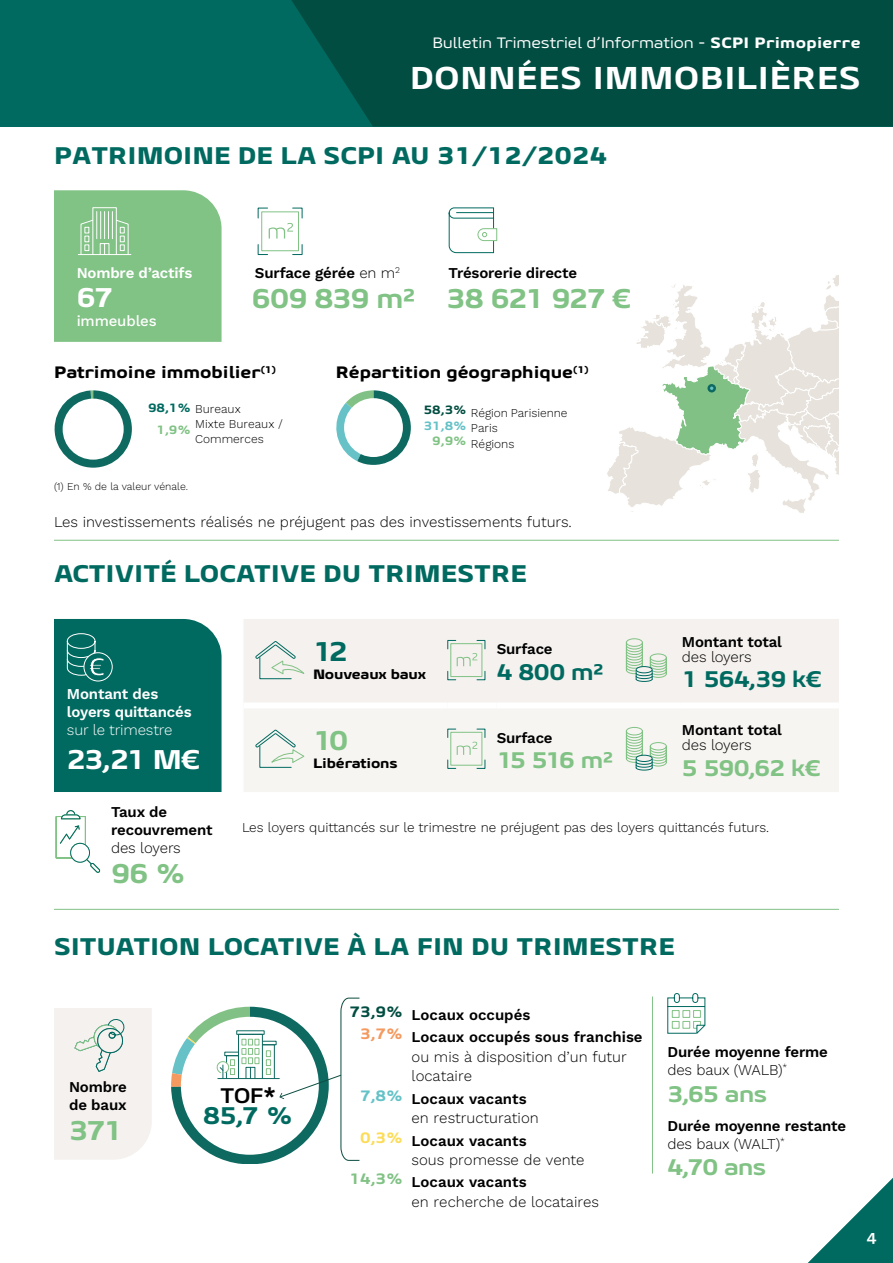
<style>
.page{position:relative;width:893px;height:1263px;background:#fff}
.page>*{position:absolute;margin:0;border:0;box-sizing:border-box;transform-origin:0 0}
.t1{font:800 31.5px "Geon Expanded";letter-spacing:.025em;color:#fff}
.t2{font:800 27px "Geon Expanded";letter-spacing:-.05em;color:#81c285}
.t3{font:800 27px "Geon Expanded";color:#fff}
.t4{font:800 27px "Geon Expanded";color:#006a60}
.t5{font:800 24px "Geon Expanded";color:#006a60}
.t6{font:800 24px "Geon Expanded";color:#006a60}
.t7{font:800 22.5px "Geon Expanded";letter-spacing:-.045em;color:#81c285}
.t8{font:800 22.5px "Geon Expanded";letter-spacing:-.025em;color:#006a60}
.t9{font:700 21px "Geon Expanded";color:#000}
.t10{font:800 16.5px "Geon Expanded";color:#000}
.t11{font:300 15px/19.5px "Work Sans";color:#000}
.t12{font:600 15px/18px "Work Sans";letter-spacing:-.01em;color:#000}
.t13{font:15px "Geon Expanded";letter-spacing:.02em;color:#fff}
.t14{font:600 15px/18px "Work Sans";letter-spacing:-.01em;color:#fff}
.t15{font:300 15px "Work Sans";letter-spacing:-.01em;color:#fff}
.t16{font:500 15px "Work Sans";letter-spacing:-.01em;color:#fff}
.t17{font:300 13.5px "Work Sans";color:#000}
.t18{font:800 13.5px "Geon Expanded";letter-spacing:-.01em;color:#000}
.t19{font:300 12px/14.4px "Work Sans";color:#000}
.t20{font:800 12px "Geon Expanded";color:#64c2c7}
.t21{font:800 12px "Geon Expanded";color:#81c285}
.t22{font:300 10.5px "Work Sans";color:#000}
.t23{font:800 9.6px "Geon Expanded";color:#000}
.s1{font-weight:800}
.s2{font-weight:300}
.s3{font-family:"Geon Expanded";font-weight:800;color:#006a60}
.s4{font-family:"Work Sans";font-weight:300;color:#000}
.s5{font-family:"Work Sans"}
.s6{font-weight:600}
</style>
<div class="page">
<div style="left:0;top:0;width:893px;height:126px;background:#006a60"></div>
<div style="left:291px;top:0;width:602px;height:126px;background:#024d41"></div>
<div style="left:55px;top:390px;width:77px;height:78px;background:#0e6a61;border-radius:38px"></div>
<div style="left:63px;top:399px;width:61px;height:61px;background:#fff;border-radius:50%"></div>
<svg style="left:336px;top:390px;width:75px;height:75px"></svg>
<div style="left:344px;top:398px;width:59px;height:59px;background:#fff;border-radius:50%"></div>
<svg style="left:55px;top:810px;width:46px;height:63px"></svg>
<div style="left:54px;top:619px;width:168px;height:173px;background:#006a60"></div>
<div style="left:54px;top:190px;width:168px;height:152px;background:#81c285"></div>
<svg style="left:257px;top:207px;width:46px;height:48px"></svg>
<hr style="left:54px;top:909px;width:785px;height:1px;background:#81c285">
<div style="left:244px;top:619px;width:595px;height:83px;background:#f4f1ee"></div>
<div style="left:244px;top:709px;width:595px;height:83px;background:#f7f5f2"></div>
<svg style="left:255px;top:640px;width:50px;height:39px;background:#dde4df"></svg>
<svg style="left:447px;top:640px;width:39px;height:40px;background:#dce5db"></svg>
<svg style="left:626px;top:638px;width:41px;height:44px;background:#ccdece"></svg>
<svg style="left:255px;top:729px;width:50px;height:39px"></svg>
<svg style="left:447px;top:728px;width:39px;height:41px"></svg>
<svg style="left:626px;top:727px;width:41px;height:44px"></svg>
<svg style="left:448px;top:207px;width:49px;height:46px"></svg>
<hr style="left:652px;top:996px;width:1px;height:177px;background:#81c285">
<svg style="left:667px;top:993px;width:39px;height:41px"></svg>
<div style="left:54px;top:1008px;width:98px;height:151px;background:#f4f1ee"></div>
<hr style="left:54px;top:540px;width:785px;height:1px;background:#81c285">
<svg style="left:607px;top:275px;width:232px;height:238px"></svg>
<svg style="left:171px;top:997px;width:188px;height:167px"></svg>
<svg style="left:807px;top:1177px;width:86px;height:86px"></svg>
<p class="t13" style="left:433px;top:33px;width:429px">Bulletin Trimestriel d’Information - <span class="s1">SCPI Primopierre</span></p>
<h1 class="t1" style="left:410px;top:57px;width:452px">DONNÉES IMMOBILIÈRES</h1>
<h3 class="t5" style="left:54px;top:140px;width:555px">PATRIMOINE DE LA SCPI AU 31/12/2024</h3>
<p class="t14" style="left:77px;top:264px;width:117px">Nombre d’actifs</p>
<h2 class="t3" style="left:77px;top:279px;width:38px">67</h2>
<p class="t16" style="left:77px;top:309px;width:82px">immeubles</p>
<p class="t12" style="left:255px;top:264px;width:147px">Surface gérée <span class="s2">en m</span><sup>2</sup></p>
<h2 class="t2" style="left:252px;top:281px;width:165px">609 839 m²</h2>
<p class="t12" style="left:449px;top:264px;width:130px">Trésorerie directe</p>
<h2 class="t2" style="left:446px;top:281px;width:186px">38 621 927 €</h2>
<p class="t10" style="left:336px;top:362px;width:239px">Répartition géographique</p>
<p class="t10" style="left:54px;top:362px;width:224px">Patrimoine immobilier<sup>(1)</sup></p>
<p class="t23" style="left:573px;top:363px;width:17px">(1)</p>
<p class="t19" style="left:148px;top:401px;width:94px"><span class="s3">98,1%</span> Bureaux</p>
<p class="t21" style="left:157px;top:422px;width:36px">1,9%</p>
<p class="t19" style="left:195px;top:417px;width:89px">Mixte Bureaux /<br>Commerces</p>
<p class="t22" style="left:54px;top:478px;width:136px">(1) En % de la valeur vénale.</p>
<p class="t19" style="left:424px;top:405px;width:145px"><sup>58,3%</sup> Région Parisienne</p>
<p class="t20" style="left:424px;top:418px;width:76px">31,8% <span class="s4">Paris</span></p>
<p class="t19" style="left:432px;top:436px;width:84px"><sup>9,9%</sup> Régions</p>
<p class="t11" style="left:54px;top:512px;width:519px">Les investissements réalisés ne préjugent pas des investissements futurs.</p>
<h3 class="t5" style="left:54px;top:558px;width:474px">ACTIVITÉ LOCATIVE DU TRIMESTRE</h3>
<p class="t14" style="left:67px;top:684px;width:126px">Montant des loyers quittancés</p>
<p class="t15" style="left:67px;top:719px;width:107px">sur le trimestre</p>
<h2 class="t3" style="left:67px;top:741px;width:135px">23,21 M€</h2>
<h2 class="t4" style="left:313px;top:634px;width:36px">12</h2>
<p class="t18" style="left:313px;top:665px;width:115px">Nouveaux baux</p>
<h2 class="t2" style="left:313px;top:722px;width:37px">10</h2>
<p class="t18" style="left:313px;top:754px;width:86px">Libérations</p>
<p class="t12" style="left:497px;top:640px;width:57px">Surface</p>
<h3 class="t8" style="left:497px;top:657px;width:108px">4 800 m²</h3>
<p class="t12" style="left:497px;top:728px;width:57px">Surface</p>
<h3 class="t7" style="left:497px;top:746px;width:118px">15 516 m²</h3>
<p class="t12" style="left:682px;top:632px;width:102px">Montant total</p>
<p class="t11" style="left:682px;top:646px;width:71px">des loyers</p>
<h3 class="t8" style="left:682px;top:664px;width:141px">1 564,39 k€</h3>
<p class="t12" style="left:682px;top:721px;width:102px">Montant total</p>
<p class="t11" style="left:682px;top:735px;width:71px">des loyers</p>
<h3 class="t7" style="left:682px;top:753px;width:141px">5 590,62 k€</h3>
<p class="t12" style="left:111px;top:802px;width:103px">Taux de recouvrement</p>
<p class="t11" style="left:111px;top:837px;width:71px">des loyers</p>
<h2 class="t2" style="left:111px;top:856px;width:76px">96 %</h2>
<p class="t17" style="left:242px;top:817px;width:529px">Les loyers quittancés sur le trimestre ne préjugent pas des loyers quittancés futurs.</p>
<h3 class="t5" style="left:54px;top:931px;width:622px">SITUATION LOCATIVE À LA FIN DU TRIMESTRE</h3>
<p class="t12" style="left:69px;top:1077px;width:59px">Nombre de baux</p>
<h2 class="t2" style="left:69px;top:1113px;width:55px">371</h2>
<h3 class="t9" style="left:221px;top:1082px;width:57px">TOF<span class="s5">*</span></h3>
<h3 class="t6" style="left:203px;top:1100px;width:91px">85,7 %</h3>
<p class="t12" style="left:360px;top:1003px;width:284px;line-height:22.5px;text-indent:-11px"><sup>73,9%</sup> Locaux occupés<br><sup>3,7%</sup> Locaux occupés sous franchise</p>
<p class="t11" style="left:412px;top:1046px;width:217px">ou mis à disposition d’un futur locataire</p>
<p class="t11" style="left:412px;top:1088px;width:129px;text-indent:-52px"><sup>7,8%</sup> <span class="s6">Locaux vacants </span>en restructuration</p>
<p class="t11" style="left:412px;top:1130px;width:175px;text-indent:-52px"><sup>0,3%</sup> <span class="s6">Locaux vacants<br></span>sous promesse de vente</p>
<p class="t11" style="left:412px;top:1172px;width:189px;text-indent:-62px"><sup>14,3%</sup> <span class="s6">Locaux vacants<br></span>en recherche de locataires</p>
<p class="t12" style="left:667px;top:1042px;width:162px">Durée moyenne ferme <span class="s2">des baux (WALB)</span><sup>*</sup></p>
<h3 class="t7" style="left:667px;top:1080px;width:101px">3,65 ans</h3>
<p class="t12" style="left:667px;top:1116px;width:180px">Durée moyenne restante <span class="s2">des baux (WALT)</span><sup>*</sup></p>
<h3 class="t7" style="left:667px;top:1152px;width:101px">4,70 ans</h3>
</div>
